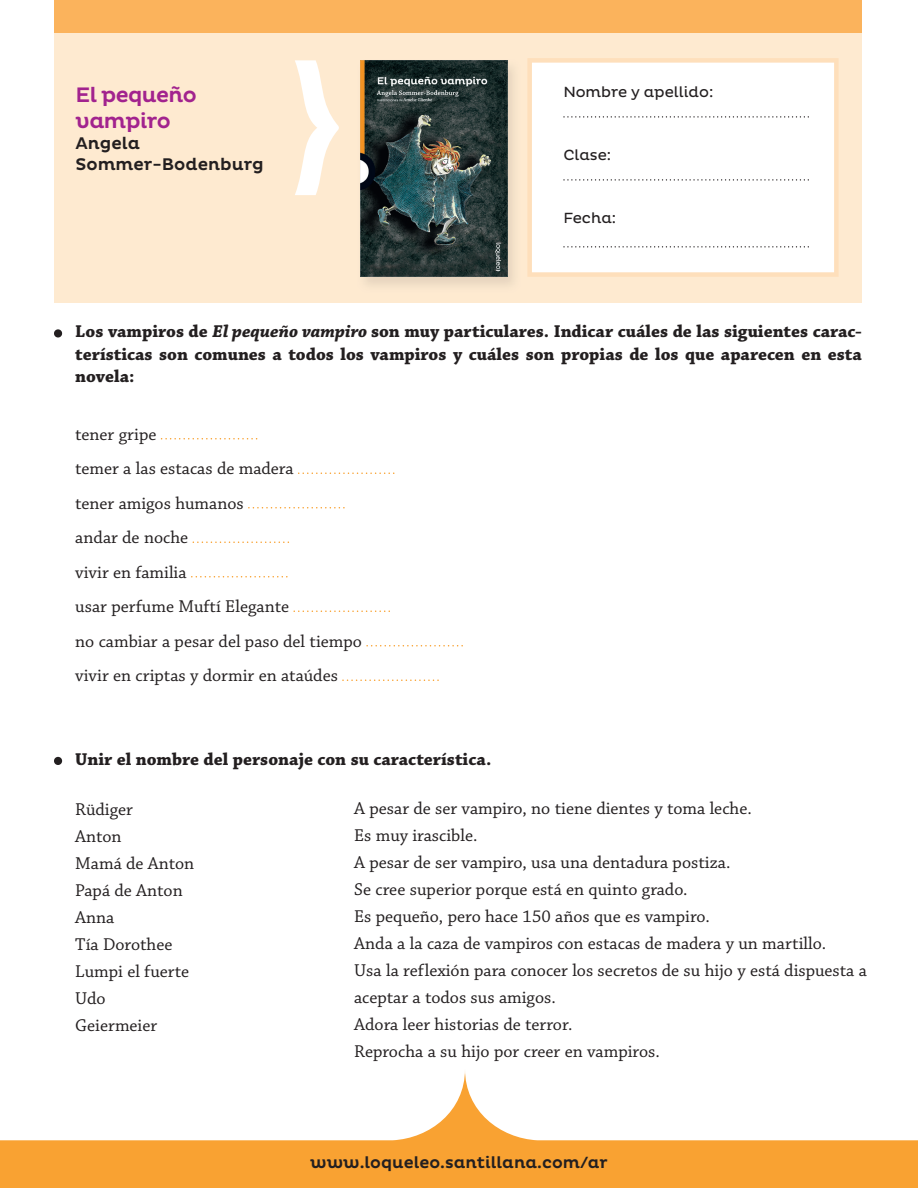
<style>
.page{position:relative;width:918px;height:1188px;background:#fff}
.page>*{position:absolute;margin:0;border:0;box-sizing:border-box;transform-origin:0 0}
.t1{font:500 21.3px/25.3px "Pluto";letter-spacing:-.03em;color:#a2238e}
.t2{font:18px/27px "Chaparral Pro";color:#231f20}
.t3{font:700 18px/22.5px "Chaparral Pro";color:#231f20;text-align:justify}
.t4{font:500 17.25px/21px "Pluto";color:#231f20}
.t5{font:500 16.5px "Pluto";color:#231f20}
.t6{font:15px "Pluto";color:#231f20}
.s1{font-style:italic}
</style>
<div class="page">
<div style="left:54px;top:0;width:808px;height:303px;background:#feead0"></div>
<img style="left:360px;top:60px;width:154px;height:225px">
<svg style="left:361px;top:60px;width:147px;height:217px;background:#34423f"></svg>
<svg style="left:295px;top:60px;width:44px;height:135px"></svg>
<svg style="left:0;top:1072px;width:918px;height:116px"></svg>
<svg style="left:527px;top:58px;width:312px;height:219px;background:#fefbf9"></svg>
<div style="left:54px;top:0;width:808px;height:33px;background:#fbb35c"></div>
<svg style="left:54px;top:329px;width:8px;height:8px"></svg>
<svg style="left:161px;top:438px;width:96px;height:2px"></svg>
<svg style="left:298px;top:472px;width:96px;height:2px"></svg>
<svg style="left:248px;top:507px;width:97px;height:1px"></svg>
<svg style="left:193px;top:542px;width:96px;height:1px"></svg>
<svg style="left:191px;top:576px;width:97px;height:2px"></svg>
<svg style="left:293px;top:610px;width:97px;height:2px"></svg>
<svg style="left:366px;top:645px;width:97px;height:1px"></svg>
<svg style="left:342px;top:680px;width:97px;height:1px"></svg>
<svg style="left:54px;top:757px;width:8px;height:8px"></svg>
<p class="t1" style="left:76px;top:83px;width:123px">El pequeño vampiro</p>
<p class="t4" style="left:76px;top:133px;width:190px">Angela<br>Sommer-Bodenburg</p>
<p class="t6" style="left:563px;top:83px;width:152px">Nombre y apellido:</p>
<p class="t6" style="left:563px;top:146px;width:49px">Clase:</p>
<p class="t6" style="left:563px;top:209px;width:54px">Fecha:</p>
<p class="t3" style="left:75px;top:321px;width:788px">Los vampiros de <span class="s1">El pequeño vampiro</span> son muy particulares. Indicar cuáles de las siguientes carac&shy;terísticas son comunes a todos los vampiros y cuáles son propias de los que aparecen en esta novela:</p>
<p class="t2" style="left:75px;top:417px;width:288px;line-height:34.5px">tener gripe<br>temer a las estacas de madera<br>tener amigos humanos<br>andar de noche<br>vivir en familia<br>usar perfume Muftí Elegante<br>no cambiar a pesar del paso del tiempo vivir en criptas y dormir en ataúdes</p>
<p class="t3" style="left:75px;top:749px;width:418px">Unir el nombre del personaje con su característica.</p>
<p class="t2" style="left:75px;top:796px;width:121px">Rüdiger<br>Anton<br>Mamá de Anton<br>Papá de Anton<br>Anna<br>Tía Dorothee<br>Lumpi el fuerte<br>Udo<br>Geiermeier</p>
<p class="t2" style="left:354px;top:796px;width:514px">A pesar de ser vampiro, no tiene dientes y toma leche.<br>Es muy irascible.<br>A pesar de ser vampiro, usa una dentadura postiza.<br>Se cree superior porque está en quinto grado.<br>Es pequeño, pero hace 150 años que es vampiro.<br>Anda a la caza de vampiros con estacas de madera y un martillo.<br>Usa la reflexión para conocer los secretos de su hijo y está dispuesta a aceptar a todos sus a migos.<br>Adora leer historias de terror.<br>Reprocha a su hijo por creer en vampiros.</p>
<p class="t5" style="left:310px;top:1153px;width:299px">www.loqueleo.santillana.com/ar</p>
</div>
